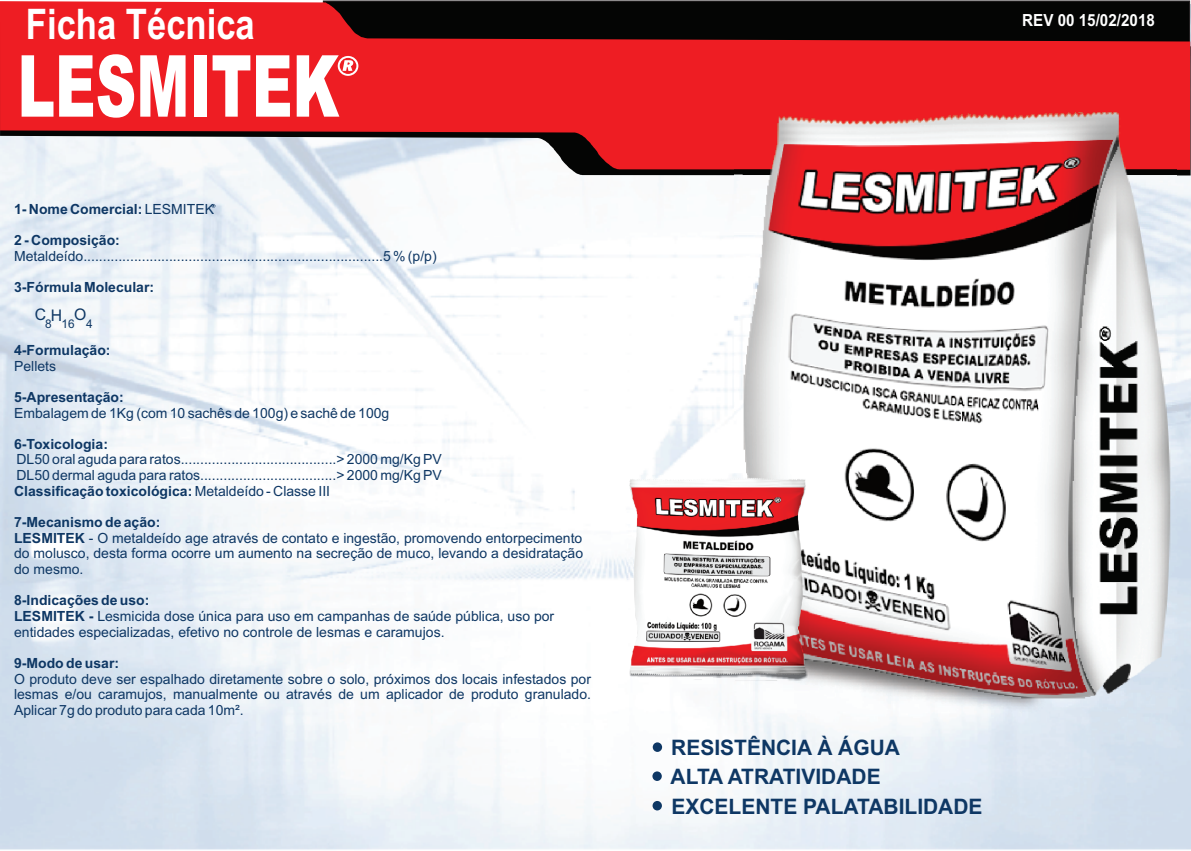
<style>
.page{position:relative;width:1191px;height:851px;background:#fff}
.page>*{position:absolute;margin:0;border:0;box-sizing:border-box;transform-origin:0 0}
.t1{font:900 85.6px "Arial";color:#fff;scale:.66 1}
.t2{font:700 42.2px "Arial";color:#fff;scale:.82 1}
.t3{font:700 21.4px/29.4px "Arial";color:#0e3764}
.t4{font:700 16.8px "Arial";color:#fff;scale:.91 1}
.t5{font:16px "Arial";color:#0e3764}
.t6{font:14px/15.6px "Arial";color:#0e3764;text-align:justify}
.t7{font:700 14px "Arial";color:#0e3764}
.t8{font:12px "Arial";color:#0e3764}
.s1{font-weight:400}
.s2{font-weight:700}
</style>
<div class="page">
<img style="left:1px;top:4px;width:1190px;height:846px">
<svg style="left:0;top:1px;width:1190px;height:169px;background:#bb2e32"></svg>
<svg style="left:211px;top:204px;width:4px;height:4px"></svg>
<svg style="left:338px;top:56px;width:20px;height:20px"></svg>
<div style="left:653px;top:742px;width:9px;height:9px;background:#0e3764;border-radius:50%"></div>
<div style="left:652px;top:771px;width:10px;height:9px;background:#0e3764;border-radius:50%"></div>
<svg style="left:652px;top:800px;width:10px;height:10px"></svg>
<img style="left:734px;top:113px;width:442px;height:608px">
<img style="left:630px;top:678px;width:177px;height:2px">
<img style="left:626px;top:475px;width:183px;height:203px">
<h2 class="t2" style="left:26px;top:8px;width:281px">Ficha Técnica</h2>
<h1 class="t1" style="left:17px;top:55px;width:489px">LESMITEK</h1>
<p class="t7" style="left:14px;top:204px;width:201px">1- Nome Comercial: <span class="s1">LESMITEK</span></p>
<p class="t7" style="left:14px;top:235px;width:107px">2 - Composição:</p>
<p class="t6" style="left:14px;top:249px;width:424px">Metaldeído.............................................................................5 % (p/p)</p>
<p class="t7" style="left:14px;top:282px;width:142px">3-Fórmula Molecular:</p>
<p class="t5" style="left:35px;top:309px;width:53px">CH O</p>
<p class="t8" style="left:45px;top:319px;width:31px">8 16</p>
<p class="t8" style="left:86px;top:319px;width:8px">4</p>
<p class="t7" style="left:14px;top:344px;width:98px">4-Formulação:</p>
<p class="t6" style="left:14px;top:359px;width:44px">Pellets</p>
<p class="t7" style="left:14px;top:391px;width:111px">5-Apresentação:</p>
<p class="t6" style="left:14px;top:406px;width:377px">Embalagem de 1Kg (com 10 sachês de 100g) e sachê de 100g</p>
<p class="t7" style="left:14px;top:438px;width:95px">6-Toxicologia:</p>
<p class="t6" style="left:14px;top:453px;width:429px">DL50 oral aguda para ratos........................................&gt; 2000 mg/Kg PV DL50 dermal aguda para ratos...................................&gt; 2000 mg/Kg PV <span class="s2">Classificação toxicológica:</span> Metaldeído - Classe III</p>
<p class="t6" style="left:14px;top:515px;width:570px;text-align:left"><span class="s2">7-Mecanismo de ação:<br>LESMITEK</span> - O metaldeído age através de contato e ingestão, promovendo entorpecimento do molusco, desta forma ocorre um aumento na secreção de muco, levando a desidratação do mesmo.</p>
<p class="t6" style="left:14px;top:593px;width:541px;text-align:left"><span class="s2">8-Indicações de uso:<br>LESMITEK -</span> Lesmicida dose única para uso em campanhas de saúde pública, uso por entidades especializadas, efetivo no controle de lesmas e caramujos.</p>
<p class="t7" style="left:14px;top:657px;width:107px">9-Modo de usar:</p>
<p class="t6" style="left:14px;top:672px;width:578px">O produto deve ser espalhado diretamente sobre o solo, próximos dos locais infestados por lesmas e/ou caramujos, manualmente ou através de um aplicador de produto granulado.<br>Aplicar 7g do produto para cada 10m².</p>
<p class="t4" style="left:1022px;top:14px;width:147px">REV 00 15/02/2018</p>
<h3 class="t3" style="left:670px;top:734px;width:313px">RESISTÊNCIA À ÁGUA<br>ALTA ATRATIVIDADE<br>EXCELENTE PALATABILIDADE</h3>
</div>
